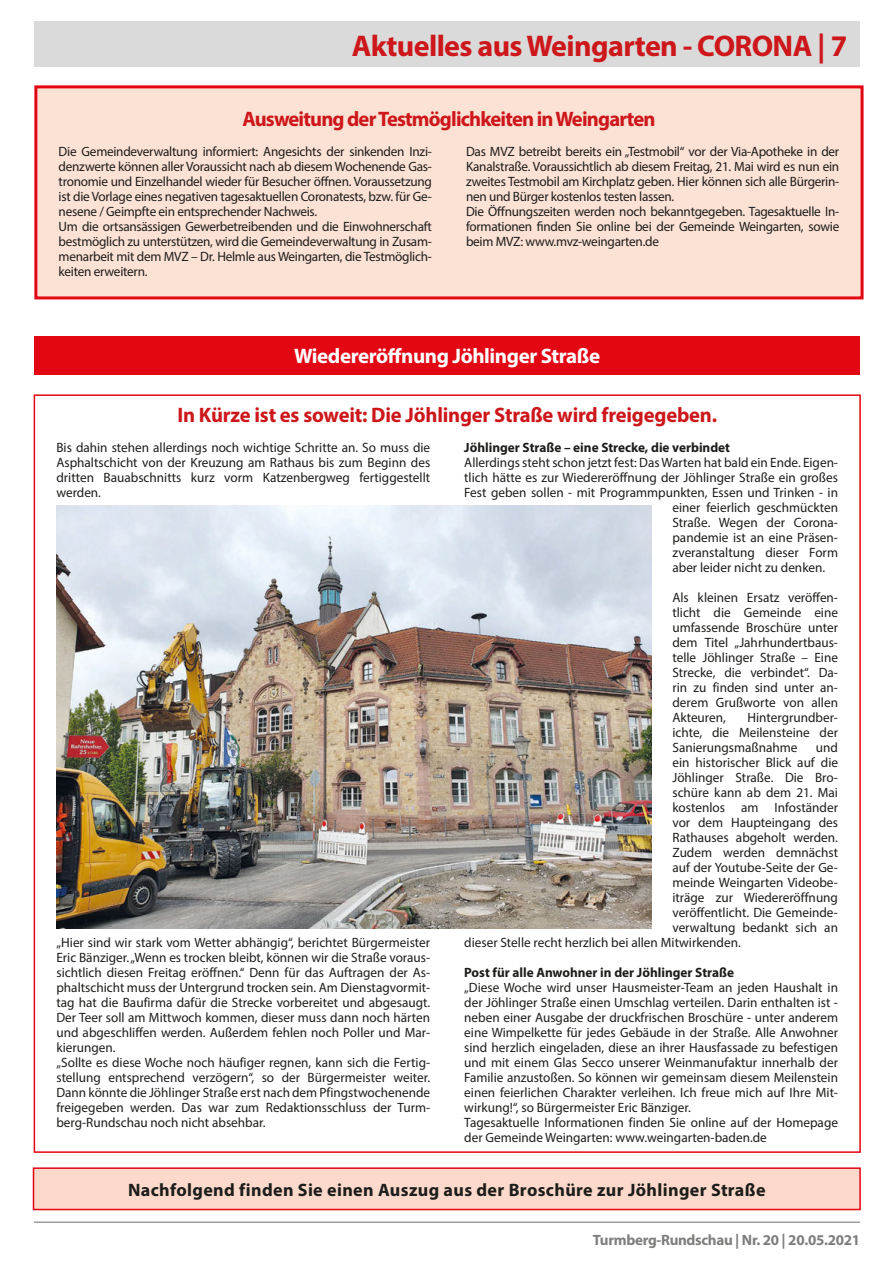
<style>
.page{position:relative;width:894px;height:1265px;background:#fff}
.page>*{position:absolute;margin:0;border:0;box-sizing:border-box;transform-origin:0 0}
.t1{font:700 30px "Myriad Pro";letter-spacing:-.02em;color:#cd171a}
.t2{font:700 21px "Myriad Pro";letter-spacing:-.02em;color:#cd171a}
.t3{font:700 21px "Myriad Pro";letter-spacing:-.04em;color:#cd171a}
.t4{font:700 21px "Myriad Pro";letter-spacing:-.02em;color:#fff}
.t5{font:700 18px "Myriad Pro";letter-spacing:.02em;color:#1d1d1b}
.t6{font:700 15px "Myriad Pro";letter-spacing:-.02em;color:#7e7e7d}
.t7{font:13.5px/15px "Myriad Pro";color:#1d1d1b;text-align:justify}
.t8{font:700 13.5px "Myriad Pro";color:#1d1d1b}
</style>
<div class="page">
<hr style="left:34px;top:1221px;width:825px;height:2px;background:#9d9d9c">
<div style="left:34px;top:22px;width:825px;height:45px;background:#dadada"></div>
<div style="left:34px;top:336px;width:825px;height:39px;background:#e30613"></div>
<div style="left:36px;top:87px;width:825px;height:211px;background:#fce1d5"></div>
<div style="left:34px;top:85px;width:829px;height:214px;border:3px solid #e30613"></div>
<img style="left:56px;top:505px;width:595px;height:423px">
<div style="left:33px;top:1168px;width:826px;height:41px;background:#fcd9ca"></div>
<div style="left:33px;top:1167px;width:827px;height:43px;border:2px solid #e30613"></div>
<p class="t1" style="left:351px;top:26px;width:496px">Aktuelles aus Weingarten - CORONA | 7</p>
<p class="t3" style="left:242px;top:106px;width:414px">Ausweitung der Testmöglichkeiten in Weingarten</p>
<p class="t7" style="left:59px;top:144px;width:374px">Die Gemeindeverwaltung informiert: Angesichts der sinkenden Inzi&shy;denzwerte können aller Voraussicht nach ab diesem Wochenende Gas&shy;tronomie und Einzelhandel wieder für Besucher öffnen. Voraussetzung ist die Vorlage eines negativen tagesaktuellen Coronatests, bzw. für Ge&shy;nesene / Geimpfte ein entsprechender Nachweis.</p>
<p class="t7" style="left:59px;top:219px;width:374px">Um die ortsansässigen Gewerbetreibenden und die Einwohnerschaft bestmöglich zu unterstützen, wird die Gemeindeverwaltung in Zusam&shy;menarbeit mit dem MVZ – Dr. Helmle aus Weingarten, die Testmöglich&shy;keiten erweitern.</p>
<p class="t7" style="left:466px;top:144px;width:374px">Das MVZ betreibt bereits ein „Testmobil“ vor der Via-Apotheke in der Kanalstraße. Voraussichtlich ab diesem Freitag, 21. Mai wird es nun ein zweites Testmobil am Kirchplatz geben. Hier können sich alle Bürgerin&shy;nen und Bürger kostenlos testen lassen.</p>
<p class="t7" style="left:466px;top:204px;width:374px">Die Öffnungszeiten werden noch bekanntgegeben. Tagesaktuelle In&shy;formationen finden Sie online bei der Gemeinde Weingarten, sowie beim MVZ: www.mvz-weingarten.de</p>
<p class="t4" style="left:294px;top:342px;width:307px">Wiedereröffnung Jöhlinger Straße</p>
<p class="t2" style="left:177px;top:401px;width:541px">In Kürze ist es soweit: Die Jöhlinger Straße wird freigegeben.</p>
<p class="t7" style="left:56px;top:440px;width:375px">Bis dahin stehen allerdings noch wichtige Schritte an. So muss die Asphaltschicht von der Kreuzung am Rathaus bis zum Beginn des dritten Bauabschnitts kurz vorm Katzenbergweg fertiggestellt werden.</p>
<p class="t8" style="left:464px;top:439px;width:267px">Jöhlinger Straße – eine Strecke, die verbindet</p>
<p class="t7" style="left:464px;top:455px;width:375px">Allerdings steht schon jetzt fest: Das Warten hat bald ein Ende. Eigen-</p>
<p class="t7" style="left:464px;top:470px;width:375px">tlich hätte es zur Wiedereröffnung der Jöhlinger Straße ein großes</p>
<p class="t7" style="left:464px;top:485px;width:375px">Fest geben sollen - mit Programmpunkten, Essen und Trinken - in</p>
<p class="t7" style="left:672px;top:500px;width:167px">einer feierlich geschmückten</p>
<p class="t7" style="left:672px;top:515px;width:167px">Straße. Wegen der Corona-</p>
<p class="t7" style="left:672px;top:530px;width:167px">pandemie ist an eine Präsen-</p>
<p class="t7" style="left:672px;top:545px;width:167px">zveranstaltung dieser Form</p>
<p class="t7" style="left:672px;top:560px;width:154px">aber leider nicht zu denken.</p>
<p class="t7" style="left:672px;top:590px;width:167px">Als kleinen Ersatz veröffen&shy;tlicht die Gemeinde eine umfassende Broschüre unter dem Titel „Jahrhundertbaus&shy;telle Jöhlinger Straße – Eine Strecke, die verbindet“. Da&shy;rin zu finden sind unter an&shy;derem Grußworte von allen Akteuren,</p>
<p class="t7" style="left:672px;top:710px;width:167px;text-indent:75px">Hintergrundber&shy;ichte, die Meilensteine der Sanierungsmaßnahme</p>
<p class="t7" style="left:815px;top:740px;width:24px">und</p>
<p class="t7" style="left:672px;top:755px;width:167px">ein historischer Blick auf die</p>
<p class="t7" style="left:672px;top:770px;width:167px">Jöhlinger Straße. Die Bro-</p>
<p class="t7" style="left:672px;top:785px;width:167px">schüre kann ab dem 21. Mai</p>
<p class="t7" style="left:672px;top:800px;width:167px">kostenlos am Infoständer</p>
<p class="t7" style="left:672px;top:815px;width:167px">vor dem Haupteingang des</p>
<p class="t7" style="left:672px;top:830px;width:167px">Rathauses abgeholt werden.</p>
<p class="t7" style="left:672px;top:845px;width:167px">Zudem werden demnächst</p>
<p class="t7" style="left:672px;top:860px;width:167px">auf der Youtube-Seite der Ge-</p>
<p class="t7" style="left:672px;top:875px;width:166px">meinde Weingarten Videobe-</p>
<p class="t7" style="left:672px;top:890px;width:167px">iträge zur Wiedereröffnung</p>
<p class="t7" style="left:672px;top:905px;width:167px">veröffentlicht. Die Gemeinde-</p>
<p class="t7" style="left:672px;top:920px;width:167px">verwaltung bedankt sich an</p>
<p class="t7" style="left:464px;top:935px;width:278px">dieser Stelle recht herzlich bei allen Mitwirkenden.</p>
<p class="t8" style="left:464px;top:964px;width:271px">Post für alle Anwohner in der Jöhlinger Straße</p>
<p class="t7" style="left:464px;top:980px;width:375px">„Diese Woche wird unser Hausmeister-Team an jeden Haushalt in der Jöhlinger Straße einen Umschlag verteilen. Darin enthalten ist - neben einer Ausgabe der druckfrischen Broschüre - unter anderem eine Wimpelkette für jedes Gebäude in der Straße. Alle Anwohner sind herzlich eingeladen, diese an ihrer Hausfassade zu befestigen und mit einem Glas Secco unserer Weinmanufaktur innerhalb der Familie anzustoßen. So können wir gemeinsam diesem Meilenstein einen feierlichen Charakter verleihen. Ich freue mich auf Ihre Mit&shy;wirkung!“, so Bürgermeister Eric Bänziger.</p>
<p class="t7" style="left:464px;top:1115px;width:375px">Tagesaktuelle Informationen finden Sie online auf der Homepage der Gemeinde Weingarten: www.weingarten-baden.de</p>
<p class="t5" style="left:128px;top:1178px;width:638px">Nachfolgend finden Sie einen Auszug aus der Broschüre zur Jöhlinger Straße</p>
<p class="t7" style="left:56px;top:935px;width:375px">„Hier sind wir stark vom Wetter abhängig“, berichtet Bürgermeister Eric Bänziger. „Wenn es trocken bleibt, können wir die Straße voraus&shy;sichtlich diesen Freitag eröffnen.“ Denn für das Auftragen der As&shy;phaltschicht muss der Untergrund trocken sein. Am Dienstagvormit&shy;tag hat die Baufirma dafür die Strecke vorbereitet und abgesaugt.<br>Der Teer soll am Mittwoch kommen, dieser muss dann noch härten und abgeschliffen werden. Außerdem fehlen noch Poller und Mar&shy;kierungen.</p>
<p class="t7" style="left:56px;top:1055px;width:375px">„Sollte es diese Woche noch häufiger regnen, kann sich die Fertig&shy;stellung entsprechend verzögern“, so der Bürgermeister weiter.<br>Dann könnte die Jöhlinger Straße erst nach dem Pfingstwochenende freigegeben werden. Das war zum Redaktionsschluss der Turm&shy;berg-Rundschau noch nicht absehbar.</p>
<p class="t6" style="left:592px;top:1230px;width:268px">Turmberg-Rundschau | Nr. 20 | 20.05.2021</p>
</div>
